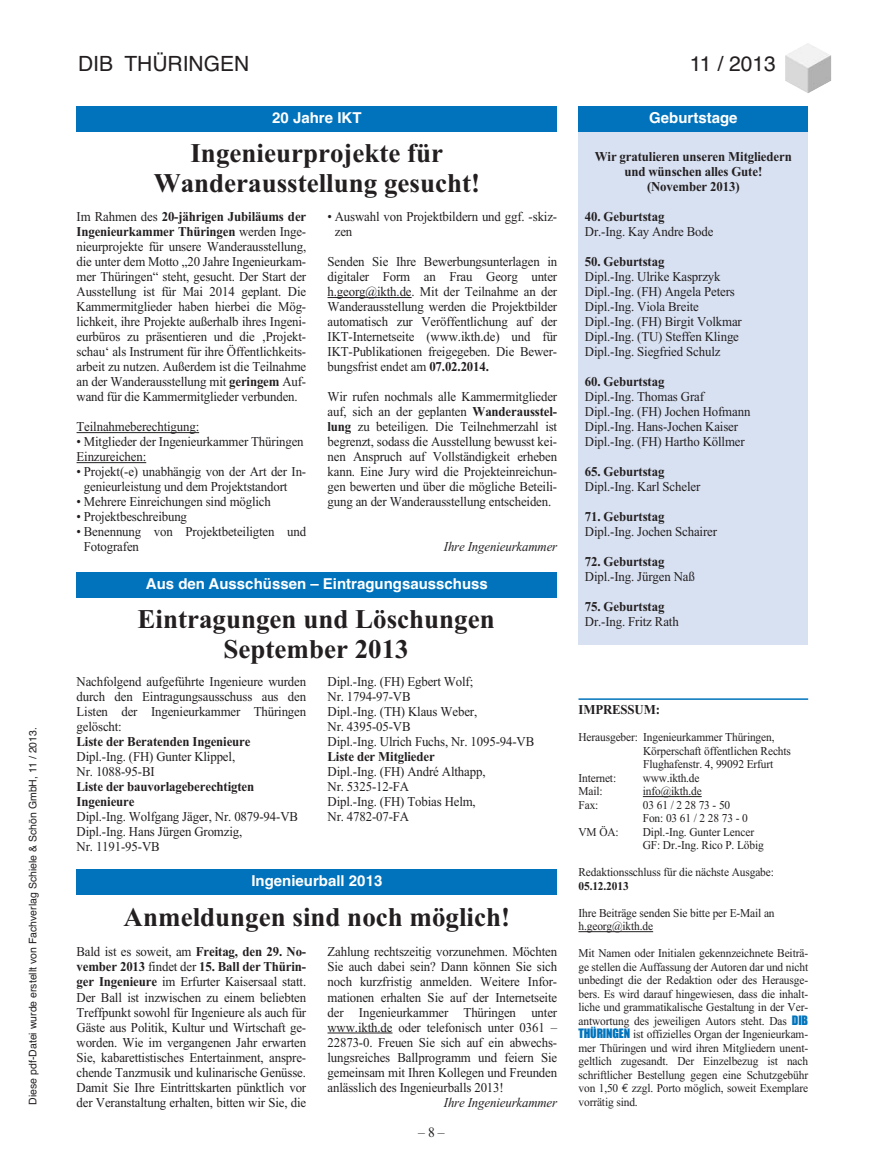
<style>
.page{position:relative;width:872px;height:1170px;background:#fff}
.page>*{position:absolute;margin:0;border:0;box-sizing:border-box;transform-origin:0 0}
.t1{font:700 27px/30px "Times New Roman";color:#231f20;text-align:center}
.t2{font:21px "Helvetica";color:#231f20}
.t3{font:700 15px "Helvetica";color:#fff}
.t4{font:13.5px/15px "Times New Roman";letter-spacing:-.01em;color:#231f20;scale:.95 1}
.t5{font:700 13.5px/15px "Times New Roman";letter-spacing:-.01em;color:#231f20;text-align:center;scale:.95 1}
.t6{font:italic 13.5px "Times New Roman";letter-spacing:-.01em;color:#231f20;scale:.95 1}
.t7{font:12px/13.5px "Times New Roman";letter-spacing:-.01em;color:#231f20;scale:.95 1}
.t8{font:700 12px "Times New Roman";letter-spacing:-.01em;color:#231f20;scale:.95 1}
.t9{font:10.5px "Helvetica";color:#231f20}
.s1{font-weight:700}
.s2{font-family:"Impact";color:#0073bc}
.s3{font-family:"Euro Mono"}
</style>
<div class="page">
<hr style="left:76px;top:63px;width:224px;height:1px;background:#00aeef">
<img style="left:785px;top:43px;width:46px;height:50px">
<div style="left:77px;top:54px;width:700px;height:31px;background:#fff"></div>
<div style="left:578px;top:127px;width:230px;height:518px;background:#d8e1f2"></div>
<hr style="left:77px;top:432px;width:122px;height:1px;background:#231f20">
<hr style="left:77px;top:462px;width:69px;height:1px;background:#231f20">
<hr style="left:327px;top:297px;width:84px;height:1px;background:#231f20">
<hr style="left:643px;top:796px;width:58px;height:1px;background:#231f20">
<hr style="left:578px;top:931px;width:75px;height:1px;background:#231f20">
<hr style="left:578px;top:698px;width:230px;height:1px;background:#0073bc">
<div style="left:578px;top:106px;width:230px;height:26px;background:#0073bc"></div>
<div style="left:77px;top:106px;width:480px;height:26px;background:#0073bc"></div>
<div style="left:77px;top:571px;width:480px;height:26px;background:#0073bc"></div>
<hr style="left:327px;top:1032px;width:65px;height:1px;background:#231f20">
<div style="left:77px;top:869px;width:480px;height:25px;background:#0073bc"></div>
<p class="t9" style="left:27px;top:1104px;width:379px;rotate:-90deg">Diese pdf-Datei wurde erstellt von Fachverlag Schiele &amp; Schön GmbH, 11 / 2013.</p>
<h2 class="t2" style="left:78px;top:52px;width:173px">DIB THÜRINGEN</h2>
<h2 class="t2" style="left:690px;top:52px;width:88px">11 / 2013</h2>
<p class="t3" style="left:272px;top:109px;width:91px">20 Jahre IKT</p>
<p class="t3" style="left:649px;top:109px;width:90px">Geburtstage</p>
<h1 class="t1" style="left:154px;top:138px;width:328px">Ingenieurprojekte für<br>Wanderausstellung gesucht!</h1>
<p class="t5" style="left:595px;top:149px;width:209px">Wir gratulieren unseren Mitgliedern und wünschen alles Gute! (November 2013)</p>
<p class="t5" style="left:585px;top:209px;width:85px">40. Geburtstag</p>
<p class="t4" style="left:585px;top:224px;width:137px">Dr.-Ing. Kay Andre Bode</p>
<p class="t5" style="left:585px;top:254px;width:85px">50. Geburtstag</p>
<p class="t4" style="left:585px;top:269px;width:167px">Dipl.-Ing. Ulrike Kasprzyk<br>Dipl.-Ing. (FH) Angela Peters<br>Dipl.-Ing. Viola Breite<br>Dipl.-Ing. (FH) Birgit Volkmar<br>Dipl.-Ing. (TU) Steffen Klinge<br>Dipl.-Ing. Siegfried Schulz</p>
<p class="t5" style="left:585px;top:374px;width:85px">60. Geburtstag</p>
<p class="t4" style="left:585px;top:389px;width:176px">Dipl.-Ing. Thomas Graf<br>Dipl.-Ing. (FH) Jochen Hofmann<br>Dipl.-Ing. Hans-Jochen Kaiser<br>Dipl.-Ing. (FH) Hartho Köllmer</p>
<p class="t5" style="left:585px;top:464px;width:85px">65. Geburtstag</p>
<p class="t4" style="left:585px;top:479px;width:123px">Dipl.-Ing. Karl Scheler</p>
<p class="t5" style="left:585px;top:509px;width:85px">71. Geburtstag</p>
<p class="t4" style="left:585px;top:524px;width:141px">Dipl.-Ing. Jochen Schairer</p>
<p class="t5" style="left:585px;top:554px;width:85px">72. Geburtstag</p>
<p class="t4" style="left:585px;top:569px;width:117px">Dipl.-Ing. Jürgen Naß</p>
<p class="t5" style="left:585px;top:599px;width:85px">75. Geburtstag</p>
<p class="t4" style="left:585px;top:614px;width:100px">Dr.-Ing. Fritz Rath</p>
<p class="t4" style="left:335px;top:209px;width:235px;text-indent:-7px">• Auswahl von Projektbildern und ggf. -skiz&shy;zen</p>
<p class="t4" style="left:327px;top:254px;width:243px;text-align:justify">Senden Sie Ihre Bewerbungsunterlagen in digitaler Form an Frau Georg unter h.georg@ikth.de. Mit der Teilnahme an der Wanderausstellung werden die Projektbilder automatisch zur Veröffentlichung auf der IKT-Internetseite (www.ikth.de) und für IKT-Publikationen freigegeben. Die Bewer&shy;bungsfrist endet am <span class="s1">07.02.2014.</span></p>
<p class="t4" style="left:327px;top:389px;width:243px;text-align:justify">Wir rufen nochmals alle Kammermitglieder auf, sich an der geplanten <span class="s1">Wanderausstel&shy;lung</span> zu beteiligen. Die Teilnehmerzahl ist begrenzt, sodass die Ausstellung bewusst kei&shy;nen Anspruch auf Vollständigkeit erheben kann. Eine Jury wird die Projekteinreichun&shy;gen bewerten und über die mögliche Beteili&shy;gung an der Wanderausstellung entscheiden.</p>
<p class="t6" style="left:444px;top:538px;width:121px">Ihre Ingenieurkammer</p>
<p class="t4" style="left:77px;top:209px;width:243px;text-align:justify">Im Rahmen des <span class="s1">20-jährigen Jubiläums der Ingenieurkammer Thüringen</span> werden Inge&shy;nieurprojekte für unsere Wanderausstellung, die unter dem Motto „20 Jahre Ingenieurkam&shy;mer Thüringen“ steht, gesucht. Der Start der Ausstellung ist für Mai 2014 geplant. Die Kammermitglieder haben hierbei die Mög&shy;lichkeit, ihre Projekte außerhalb ihres Ingeni&shy;eurbüros zu präsentieren und die ‚Projekt&shy;schau‘ als Instrument für ihre Öffentlichkeits&shy;arbeit zu nutzen. Außerdem ist die Teilnahme an der Wanderausstellung mit <span class="s1">geringem</span> Auf&shy;wand für die Kammermitglieder verbunden.</p>
<p class="t4" style="left:77px;top:419px;width:131px">Teilnahmeberechtigung:</p>
<p class="t4" style="left:77px;top:434px;width:240px">• Mitglieder der Ingenieurkammer Thüringen<br>Einzureichen:</p>
<p class="t4" style="left:84px;top:464px;width:235px;text-indent:-7px">• Projekt(-e) unabhängig von der Art der In&shy;genieurleistung und dem Projektstandort</p>
<p class="t4" style="left:77px;top:494px;width:206px">• Mehrere Einreichungen sind möglich</p>
<p class="t4" style="left:77px;top:509px;width:118px">• Projektbeschreibung</p>
<p class="t4" style="left:84px;top:524px;width:235px;text-indent:-7px">• Benennung von Projektbeteiligten und<br>Fotografen</p>
<p class="t3" style="left:146px;top:575px;width:343px">Aus den Ausschüssen – Eintragungsausschuss</p>
<h1 class="t1" style="left:137px;top:603px;width:359px">Eintragungen und Löschungen<br>September 2013</h1>
<p class="t4" style="left:77px;top:674px;width:243px;text-align:justify">Nachfolgend aufgeführte Ingenieure wurden durch den Eintragungsausschuss aus den Listen der Ingenieurkammer Thüringen gelöscht:</p>
<p class="t5" style="left:77px;top:734px;width:185px">Liste der Beratenden Ingenieure</p>
<p class="t4" style="left:77px;top:749px;width:168px">Dipl.-Ing. (FH) Gunter Klippel,<br>Nr. 1088-95-BI</p>
<p class="t5" style="left:77px;top:779px;width:189px;text-align:left">Liste der bauvorlageberechtigten<br>Ingenieure</p>
<p class="t4" style="left:77px;top:809px;width:235px">Dipl.-Ing. Wolfgang Jäger, Nr. 0879-94-VB<br>Dipl.-Ing. Hans Jürgen Gromzig,<br>Nr. 1191-95-VB</p>
<p class="t4" style="left:327px;top:674px;width:219px">Dipl.-Ing. (FH) Egbert Wolf;<br>Nr. 1794-97-VB<br>Dipl.-Ing. (TH) Klaus Weber,<br>Nr. 4395-05-VB<br>Dipl.-Ing. Ulrich Fuchs, Nr. 1095-94-VB</p>
<p class="t5" style="left:327px;top:749px;width:114px">Liste der Mitglieder</p>
<p class="t4" style="left:327px;top:764px;width:168px">Dipl.-Ing. (FH) André Althapp,<br>Nr. 5325-12-FA<br>Dipl.-Ing. (FH) Tobias Helm,<br>Nr. 4782-07-FA</p>
<p class="t3" style="left:251px;top:872px;width:132px">Ingenieurball 2013</p>
<h1 class="t1" style="left:124px;top:901px;width:388px">Anmeldungen sind noch möglich!</h1>
<p class="t4" style="left:77px;top:944px;width:243px;text-align:justify">Bald ist es soweit, am <span class="s1">Freitag, den 29. No&shy;vember 2013</span> findet der <span class="s1">15. Ball der Thürin&shy;ger Ingenieure</span> im Erfurter Kaisersaal statt.<br>Der Ball ist inzwischen zu einem beliebten Treffpunkt sowohl für Ingenieure als auch für Gäste aus Politik, Kultur und Wirtschaft ge&shy;worden. Wie im vergangenen Jahr erwarten Sie, kabarettistisches Entertainment, anspre&shy;chende Tanzmusik und kulinarische Genüsse.<br>Damit Sie Ihre Eintrittskarten pünktlich vor der Veranstaltung erhalten, bitten wir Sie, die</p>
<p class="t4" style="left:327px;top:944px;width:243px;text-align:justify">Zahlung rechtszeitig vorzunehmen. Möchten Sie auch dabei sein? Dann können Sie sich noch kurzfristig anmelden. Weitere Infor&shy;mationen erhalten Sie auf der Internetseite der Ingenieurkammer Thüringen unter www.ikth.de oder telefonisch unter 0361 – 22873-0. Freuen Sie sich auf ein abwechs&shy;lungsreiches Ballprogramm und feiern Sie gemeinsam mit Ihren Kollegen und Freunden anlässlich des Ingenieurballs 2013!</p>
<p class="t6" style="left:444px;top:1093px;width:121px">Ihre Ingenieurkammer</p>
<p class="t5" style="left:578px;top:702px;width:87px">IMPRESSUM:</p>
<p class="t7" style="left:578px;top:730px;width:208px">Herausgeber: Ingenieurkammer Thüringen,</p>
<p class="t7" style="left:643px;top:743px;width:157px">Körperschaft öffentlichen Rechts</p>
<p class="t7" style="left:643px;top:757px;width:138px">Flughafenstr. 4, 99092 Erfurt</p>
<p class="t7" style="left:578px;top:770px;width:41px">Internet:</p>
<p class="t7" style="left:643px;top:770px;width:61px">www.ikth.de</p>
<p class="t7" style="left:578px;top:784px;width:27px">Mail:</p>
<p class="t7" style="left:643px;top:784px;width:64px">info@ikth.de</p>
<p class="t7" style="left:578px;top:797px;width:22px">Fax:</p>
<p class="t7" style="left:643px;top:797px;width:112px">0361/22873-50<br>Fon:0361/22873-0</p>
<p class="t7" style="left:578px;top:824px;width:44px">VM ÖA:</p>
<p class="t7" style="left:643px;top:824px;width:129px">Dipl.-Ing. Gunter Lencer<br>GF: Dr.-Ing. Rico P. Löbig</p>
<p class="t7" style="left:578px;top:865px;width:207px">Redaktionsschluss für die nächste Ausgabe:</p>
<p class="t8" style="left:578px;top:878px;width:54px">05.12.2013</p>
<p class="t7" style="left:578px;top:905px;width:208px">Ihre Beiträge senden Sie bitte per E-Mail an h.georg@ikth.de</p>
<p class="t7" style="left:578px;top:946px;width:243px;text-align:justify">Mit Namen oder Initialen gekennzeichnete Beiträ&shy;ge stellen die Auffassung der Autoren dar und nicht unbedingt die der Redaktion oder des Herausge&shy;bers. Es wird darauf hingewiesen, dass die inhalt&shy;liche und grammatikalische Gestaltung in der Ver&shy;antwortung des jeweiligen Autors steht. Das <span class="s2">DIB THÜRINGEN</span> ist offizielles Organ der Ingenieurkam&shy;mer Thüringen und wird ihren Mitgliedern unent&shy;geltlich zugesandt. Der Einzelbezug ist nach schriftlicher Bestellung gegen eine Schutzgebühr von 1,50 <span class="s3">€</span> zzgl. Porto möglich, soweit Exemplare vorrätig sind.</p>
</div>
